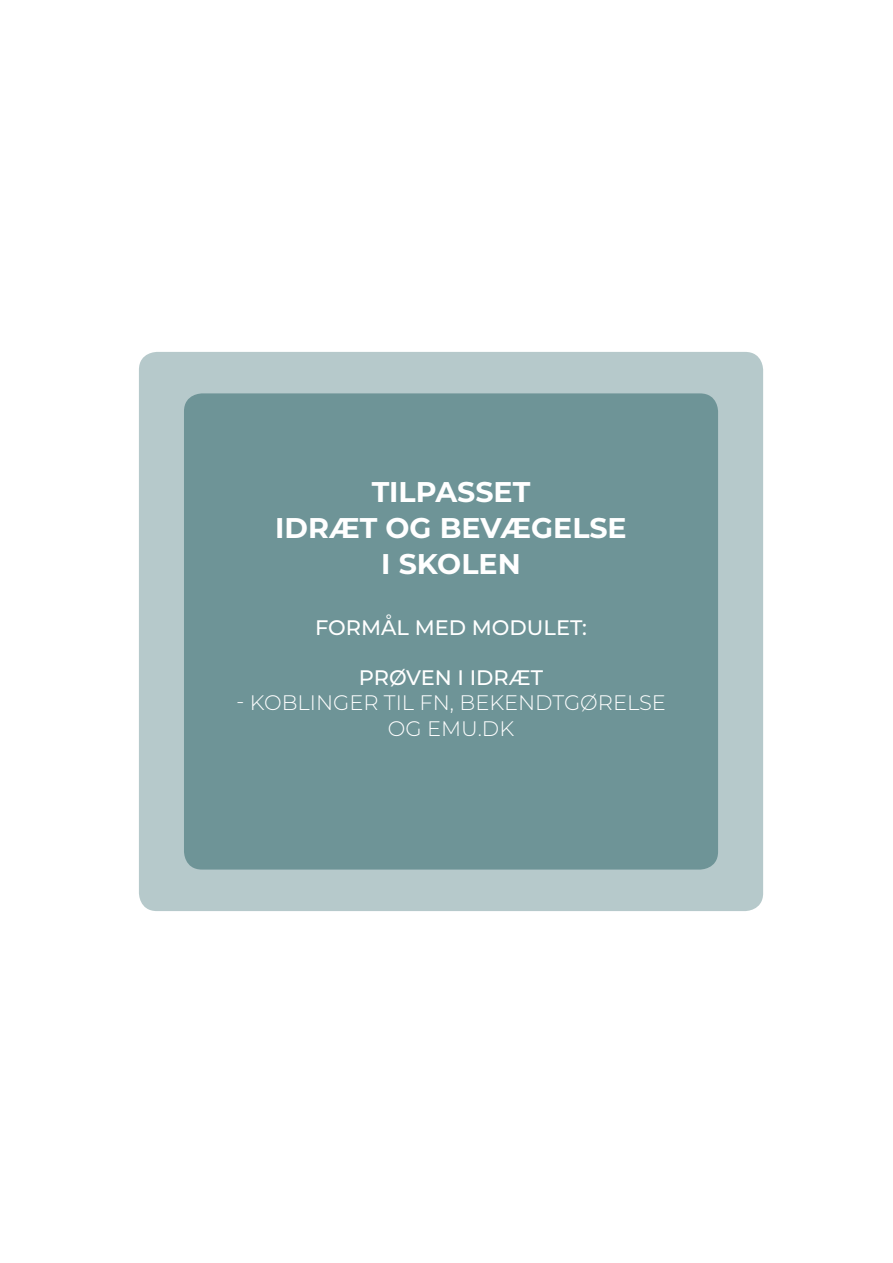
<style>
.page{position:relative;width:893px;height:1263px;background:#fff}
.page>*{position:absolute;margin:0;border:0;box-sizing:border-box;transform-origin:0 0}
.t1{font:700 28.5px "Montserrat";color:#fff}
.t2{font:300 21px "Montserrat";color:#fff}
.t3{font:500 21px "Montserrat";color:#fff}
</style>
<div class="page">
<div style="left:139px;top:352px;width:624px;height:559px;background:#b6c9cb;border-radius:18px"></div>
<div style="left:184px;top:393px;width:534px;height:476px;background:#6e9497;border-radius:18px"></div>
<p class="t1" style="left:372px;top:471px;width:160px">TILPASSET</p>
<p class="t1" style="left:275px;top:507px;width:353px">IDRÆT OG BEVÆGELSE</p>
<p class="t1" style="left:381px;top:543px;width:141px">I SKOLEN</p>
<p class="t3" style="left:315px;top:613px;width:273px">FORMÅL MED MODULET:</p>
<p class="t3" style="left:359px;top:663px;width:186px">PRØVEN I IDRÆT</p>
<p class="t2" style="left:236px;top:689px;width:431px">- KOBLINGER TIL FN, BEKENDTGØRELSE</p>
<p class="t2" style="left:388px;top:714px;width:128px">OG EMU.DK</p>
</div>
